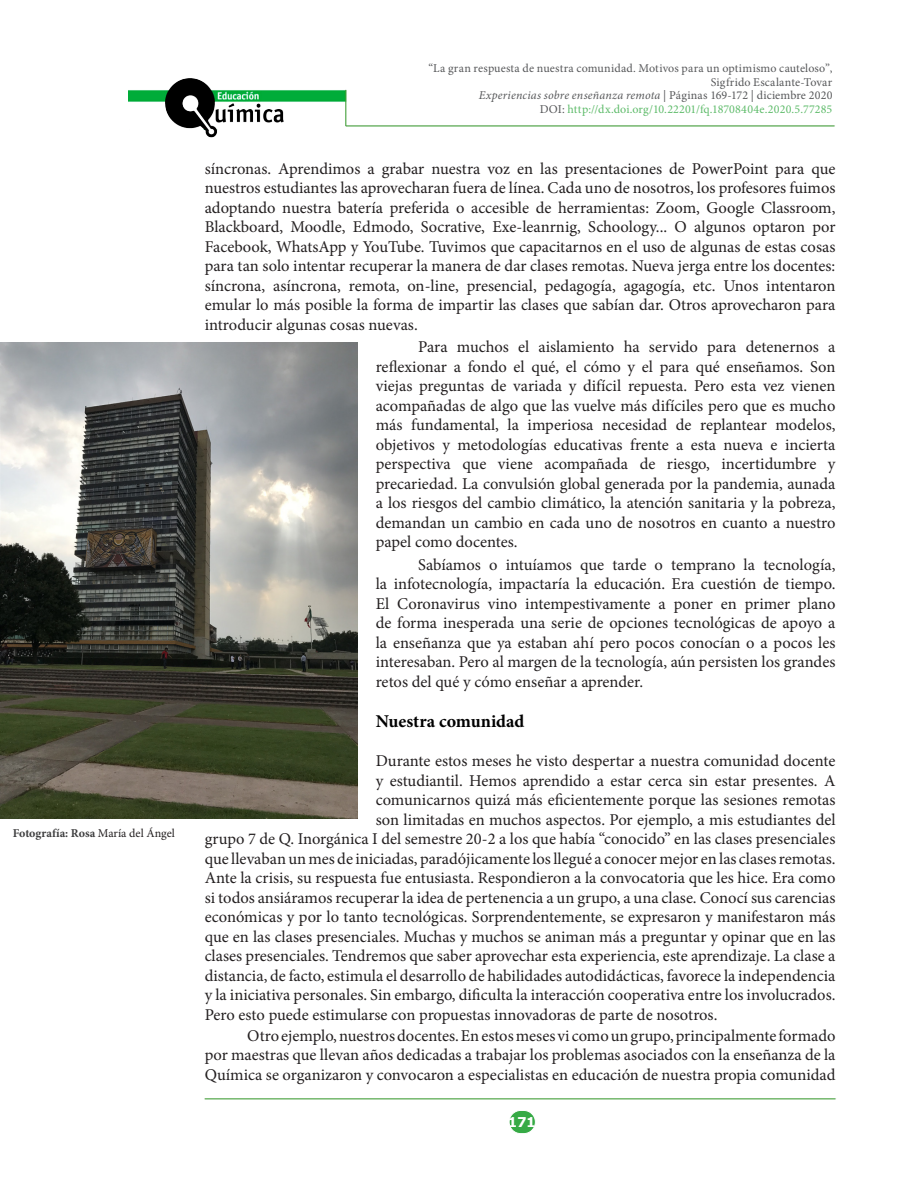
<style>
.page{position:relative;width:918px;height:1188px;background:#fff}
.page>*{position:absolute;margin:0;border:0;box-sizing:border-box;transform-origin:0 0}
.Subtitulo{font:700 18px "Minion Pro";color:#000}
.P-San{font:16.5px/19.5px "Minion Pro";color:#231f20;text-align:justify}
.P-SinSan{font:16.5px "Minion Pro";color:#231f20}
.t1{font:700 13.5px "Verdana";color:#fff}
.t2{font:12px/13.5px "Minion Pro";letter-spacing:.01em;color:#57585a;text-align:right}
.PieImg{font:700 12px "Minion Pro";color:#3e3e3f}
.s1{font-weight:400;color:#231f20}
.s2{font-style:italic}
.s3{color:#5ebb6a}
</style>
<div class="page">
<img style="left:128px;top:78px;width:217px;height:59px">
<hr style="left:345px;top:125px;width:491px;height:2px;background:#8ac084">
<hr style="left:346px;top:126px;width:489px;height:1px;background:#3fa535">
<hr style="left:345px;top:89px;width:2px;height:38px;background:#231f20;opacity:.44">
<hr style="left:346px;top:90px;width:1px;height:36px;background:#3fa535">
<div style="left:509px;top:1110px;width:26px;height:24px;background:#36aa45;border-radius:12px"></div>
<div style="left:509px;top:1110px;width:27px;height:24px;border:1px solid #fff;border-radius:12px"></div>
<hr style="left:204px;top:1098px;width:632px;height:2px;background:#7cbb75">
<hr style="left:205px;top:1099px;width:631px;height:1px;background:#3fa535">
<img style="left:0;top:342px;width:358px;height:477px">
<p class="PieImg" style="left:13px;top:824px;width:164px">Fotografía: Rosa <span class="s1">María del Ángel</span></p>
<p class="t2" style="left:428px;top:62px;width:406px">“La gran respuesta de nuestra comunidad. Motivos para un optimismo cauteloso”, Sigfrido Escalante-Tovar<br><span class="s2">Experiencias sobre enseñanza remota</span> | Páginas 169-172 | diciembre 2020<br>DOI: <span class="s3">http://dx.doi.org/10.22201/fq.18708404e.2020.5.77285</span></p>
<p class="P-San" style="left:205px;top:159px;width:632px">síncronas. Aprendimos a grabar nuestra voz en las presentaciones de PowerPoint para que nuestros estudiantes las aprovecharan fuera de línea. Cada uno de nosotros, los profesores fuimos adoptando nuestra batería preferida o accesible de herramientas: Zoom, Google Classroom, Blackboard, Moodle, Edmodo, Socrative, Exe-leanrnig, Schoology... O algunos optaron por Facebook, WhatsApp y YouTube. Tuvimos que capacitarnos en el uso de algunas de estas cosas para tan solo intentar recuperar la manera de dar clases remotas. Nueva jerga entre los docentes: síncrona, asíncrona, remota, on-line, presencial, pedagogía, agagogía, etc. Unos intentaron emular lo más posible la forma de impartir las clases que sabían dar. Otros aprovecharon para introducir algunas cosas nuevas.</p>
<p class="P-San" style="left:376px;top:338px;width:461px;text-indent:43px">Para muchos el aislamiento ha servido para detenernos a reflexionar a fondo el qué, el cómo y el para qué enseñamos. Son viejas preguntas de variada y difícil repuesta. Pero esta vez vienen acompañadas de algo que las vuelve más difíciles pero que es mucho más fundamental, la imperiosa necesidad de replantear modelos, objetivos y metodologías educativas frente a esta nueva e incierta perspectiva que viene acompañada de riesgo, incertidumbre y precariedad. La convulsión global generada por la pandemia, aunada a los riesgos del cambio climático, la atención sanitaria y la pobreza, demandan un cambio en cada uno de nosotros en cuanto a nuestro papel como docentes.</p>
<p class="P-San" style="left:376px;top:555px;width:461px;text-indent:43px">Sabíamos o intuíamos que tarde o temprano la tecnología, la infotecnología, impactaría la educación. Era cuestión de tiempo.<br>El Coronavirus vino intempestivamente a poner en primer plano de forma inesperada una serie de opciones tecnológicas de apoyo a la enseñanza que ya estaban ahí pero pocos conocían o a pocos les interesaban. Pero al margen de la tecnología, aún persisten los grandes retos del qué y cómo enseñar a aprender.</p>
<p class="Subtitulo" style="left:376px;top:708px;width:150px">Nuestra comunidad</p>
<p class="P-SinSan" style="left:376px;top:750px;width:461px">Durante estos meses he visto despertar a nuestra comunidad docente</p>
<p class="P-SinSan" style="left:376px;top:769px;width:461px">y estudiantil. Hemos aprendido a estar cerca sin estar presentes. A</p>
<p class="P-SinSan" style="left:376px;top:789px;width:461px">comunicarnos quizá más eficientemente porque las sesiones remotas</p>
<p class="P-SinSan" style="left:376px;top:808px;width:461px">son limitadas en muchos aspectos. Por ejemplo, a mis estudiantes del</p>
<p class="P-SinSan" style="left:205px;top:828px;width:632px">grupo 7 de Q. Inorgánica I del semestre 20-2 a los que había “conocido” en las clases presenciales</p>
<p class="P-SinSan" style="left:205px;top:847px;width:632px">que llevaban un mes de iniciadas, paradójicamente los llegué a conocer mejor en las clases remotas.</p>
<p class="P-SinSan" style="left:205px;top:867px;width:632px">Ante la crisis, su respuesta fue entusiasta. Respondieron a la convocatoria que les hice. Era como</p>
<p class="P-SinSan" style="left:205px;top:886px;width:632px">si todos ansiáramos recuperar la idea de pertenencia a un grupo, a una clase. Conocí sus carencias</p>
<p class="P-SinSan" style="left:205px;top:906px;width:632px">económicas y por lo tanto tecnológicas. Sorprendentemente, se expresaron y manifestaron más</p>
<p class="P-SinSan" style="left:205px;top:925px;width:632px">que en las clases presenciales. Muchas y muchos se animan más a preguntar y opinar que en las</p>
<p class="P-SinSan" style="left:205px;top:945px;width:632px">clases presenciales. Tendremos que saber aprovechar esta experiencia, este aprendizaje. La clase a</p>
<p class="P-SinSan" style="left:205px;top:964px;width:632px">distancia, de facto, estimula el desarrollo de habilidades autodidácticas, favorece la independencia</p>
<p class="P-SinSan" style="left:205px;top:984px;width:632px">y la iniciativa personales. Sin embargo, dificulta la interacción cooperativa entre los involucrados.</p>
<p class="P-SinSan" style="left:205px;top:1003px;width:514px">Pero esto puede estimularse con propuestas innovadoras de parte de nosotros.</p>
<p class="P-San" style="left:205px;top:1026px;width:632px;text-indent:43px">Otro ejemplo, nuestros docentes. En estos meses vi como un grupo, principalmente formado por maestras que llevan años dedicadas a trabajar los problemas asociados con la enseñanza de la Química se organizaron y convocaron a especialistas en educación de nuestra propia comunidad</p>
<p class="t1" style="left:508px;top:1113px;width:29px">171</p>
</div>
